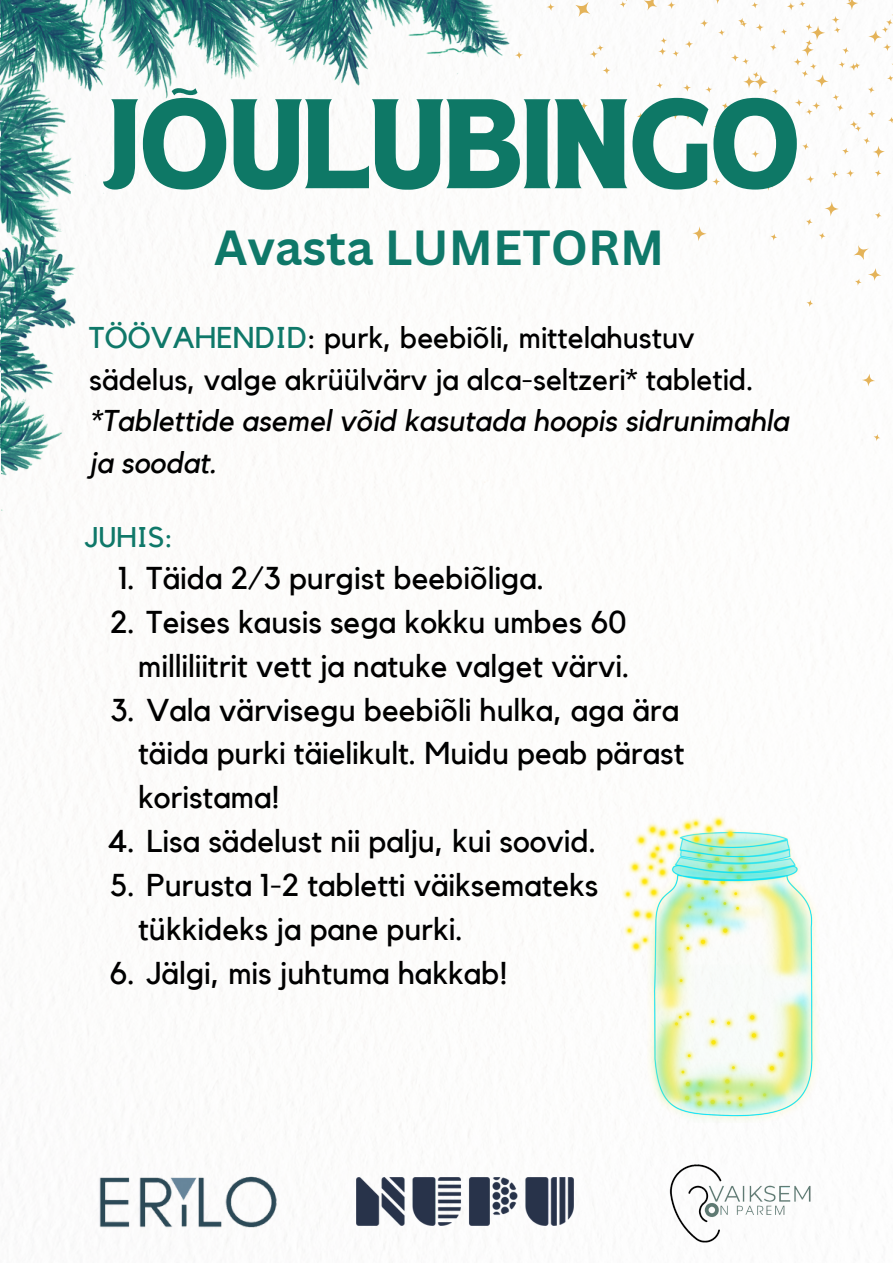
<style>
.page{position:relative;width:893px;height:1264px;background:#fff}
.page>*{position:absolute;margin:0;border:0;box-sizing:border-box;transform-origin:0 0}
.t1{font:92.1px "TANHEADLINE";color:#0e7866}
.t2{font:700 48px "Canva Sans";color:#0f7869}
.t3{font:31.5px/43.8px "Kollektif";color:#000}
.t4{font:30px/41.5px "Kollektif";color:#000}
.t5{font:italic 30px/41.5px "Kollektif";color:#000}
.t6{font:28.35px "Kollektif";color:#0f7869}
.s1{color:#0f7869}
</style>
<div class="page">
<svg style="left:580px;top:102px;width:8px;height:8px"></svg>
<svg style="left:575px;top:2px;width:15px;height:15px"></svg>
<svg style="left:602px;top:67px;width:8px;height:7px"></svg>
<svg style="left:712px;top:178px;width:8px;height:7px"></svg>
<svg style="left:846px;top:169px;width:8px;height:8px"></svg>
<svg style="left:806px;top:175px;width:8px;height:8px"></svg>
<svg style="left:692px;top:226px;width:14px;height:15px"></svg>
<svg style="left:825px;top:201px;width:13px;height:15px"></svg>
<svg style="left:619px;top:0;width:8px;height:8px"></svg>
<svg style="left:590px;top:45px;width:13px;height:13px"></svg>
<svg style="left:819px;top:232px;width:6px;height:7px"></svg>
<svg style="left:770px;top:233px;width:7px;height:8px"></svg>
<svg style="left:763px;top:178px;width:13px;height:13px"></svg>
<svg style="left:855px;top:278px;width:6px;height:8px"></svg>
<svg style="left:853px;top:245px;width:15px;height:15px"></svg>
<svg style="left:831px;top:171px;width:7px;height:7px"></svg>
<svg style="left:806px;top:218px;width:6px;height:8px"></svg>
<svg style="left:875px;top:212px;width:6px;height:7px"></svg>
<svg style="left:875px;top:170px;width:6px;height:7px"></svg>
<svg style="left:873px;top:434px;width:7px;height:7px"></svg>
<svg style="left:806px;top:300px;width:7px;height:7px"></svg>
<svg style="left:868px;top:268px;width:13px;height:13px"></svg>
<svg style="left:862px;top:374px;width:13px;height:12px"></svg>
<svg style="left:637px;top:0;width:255px;height:158px"></svg>
<img style="left:2px;top:1px;width:553px;height:529px">
<img style="left:356px;top:1177px;width:217px;height:48px">
<img style="left:99px;top:1176px;width:188px;height:63px">
<img style="left:669px;top:1164px;width:142px;height:79px">
<img style="left:621px;top:816px;width:198px;height:306px">
<p class="t1" style="left:102px;top:93px;width:699px">JÕULUBINGO</p>
<p class="t2" style="left:214px;top:214px;width:451px">Avasta LUMETORM</p>
<p class="t4" style="left:89px;top:318px;width:665px"><span class="s1">TÖÖVAHENDID</span>: purk, beebiõli, mittelahustuv sädelus, valge akrüülvärv ja alca-seltzeri* tabletid.</p>
<p class="t5" style="left:89px;top:401px;width:701px">*Tablettide asemel võid kasutada hoopis sidrunimahla ja soodat.</p>
<p class="t6" style="left:85px;top:524px;width:90px">JUHIS:</p>
<p class="t3" style="left:118px;top:557px;width:428px">1. Täida 2/3 purgist beebiõliga.</p>
<p class="t3" style="left:110px;top:601px;width:521px;text-align:right">2. Teises kausis sega kokku umbes 60 milliliitrit vett ja natuke valget värvi.</p>
<p class="t3" style="left:138px;top:689px;width:547px;text-indent:-28px">3. Vala värvisegu beebiõli hulka, aga ära täida purki täielikult. Muidu peab pärast koristama!</p>
<p class="t3" style="left:107px;top:820px;width:490px">4. Lisa sädelust nii palju, kui soovid.</p>
<p class="t3" style="left:138px;top:864px;width:462px;text-indent:-28px">5. Purusta 1-2 tabletti väiksemateks tükkideks ja pane purki.</p>
<p class="t3" style="left:110px;top:952px;width:399px">6. Jälgi, mis juhtuma hakkab!</p>
</div>
